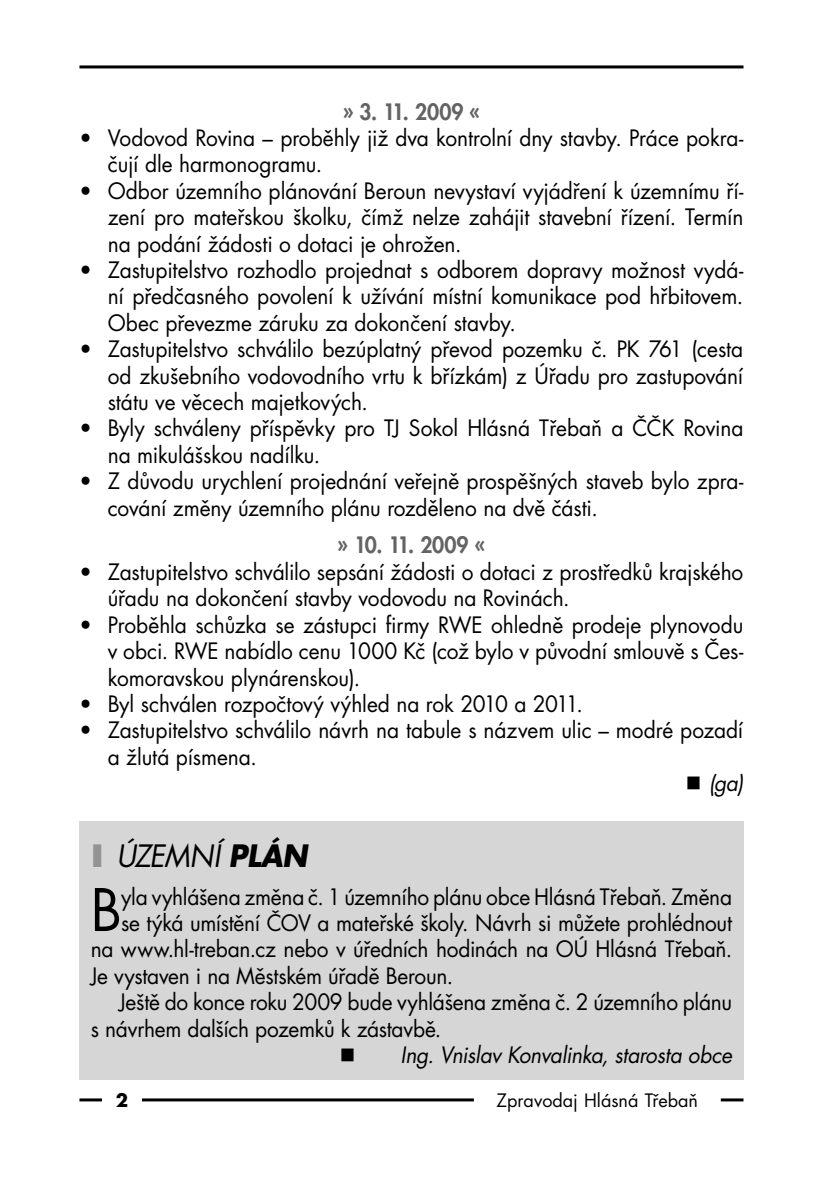
<style>
.page{position:relative;width:840px;height:1191px;background:#fff}
.page>*{position:absolute;margin:0;border:0;box-sizing:border-box;transform-origin:0 0}
.t1{font:57px "Futura CE";color:#000;scale:.95 1}
.t2{font:italic 30px "Futura CE";letter-spacing:-.03em;color:#000;scale:.95 1}
.t3{font:22px/26.4px "Futura CE";letter-spacing:-.01em;color:#000;scale:.95 1}
.t4{font:italic 22px "Futura CE";letter-spacing:-.015em;color:#000;scale:.95 1}
.t5{font:800 22px "Futura CE";letter-spacing:-.005em;color:#636363;scale:.95 1}
.t6{font:18px "Futura CE";color:#000}
.t7{font:700 18px "Futura CE";color:#000}
.s1{font-weight:700;font-style:normal;color:#939393}
.s2{font-weight:700}
</style>
<div class="page">
<hr style="left:79px;top:1098px;width:664px;height:3px;background:#000">
<hr style="left:79px;top:65px;width:664px;height:3px;background:#000">
<div style="left:473px;top:1086px;width:247px;height:32px;background:#fff"></div>
<div style="left:102px;top:1088px;width:40px;height:23px;background:#fff"></div>
<div style="left:79px;top:821px;width:664px;height:258px;background:#d6d6d6"></div>
<p class="t5" style="left:342px;top:97px;width:146px">» 3. 11. 2009 «</p>
<p class="t3" style="left:108px;top:125px;width:670px;text-indent:-28px">• Vodovod Rovina – proběhly již dva kontrolní dny stavby. Práce pokra&shy;čují dle harmonogramu.</p>
<p class="t3" style="left:108px;top:178px;width:670px;text-align:justify;text-indent:-28px">• Odbor územního plánování Beroun nevystaví vyjádření k územnímu ří&shy;zení pro mateřskou školku, čímž nelze zahájit stavební řízení. Termín na podání žádosti o dotaci je ohrožen.</p>
<p class="t3" style="left:108px;top:257px;width:670px;text-align:justify;text-indent:-28px">• Zastupitelstvo rozhodlo projednat s odborem dopravy možnost vydá&shy;ní předčasného povolení k užívání místní komunikace pod hřbitovem.<br>Obec převezme záruku za dokončení stavby.</p>
<p class="t3" style="left:108px;top:337px;width:670px;text-align:justify;text-indent:-28px">• Zastupitelstvo schválilo bezúplatný převod pozemku č. PK 761 (cesta od zkušebního vodovodního vrtu k břízkám) z Úřadu pro zastupování státu ve věcech majetkových.</p>
<p class="t3" style="left:108px;top:416px;width:670px;text-indent:-28px">• Byly schváleny příspěvky pro TJ Sokol Hlásná Třebaň a ČČK Rovina na mikulášskou nadílku.</p>
<p class="t3" style="left:108px;top:469px;width:670px;text-indent:-28px">• Z důvodu urychlení projednání veřejně prospěšných staveb bylo zpra&shy;cování změny územního plánu rozděleno na dvě části.</p>
<p class="t5" style="left:337px;top:531px;width:157px">» 10. 11. 2009 «</p>
<p class="t3" style="left:108px;top:559px;width:670px;text-indent:-28px">• Zastupitelstvo schválilo sepsání žádosti o dotaci z prostředků krajského úřadu na dokončení stavby vodovodu na Rovinách.</p>
<p class="t3" style="left:108px;top:612px;width:670px;text-align:justify;text-indent:-28px">• Proběhla schůzka se zástupci firmy RWE ohledně prodeje plynovodu v obci. RWE nabídlo cenu 1000 Kč (což bylo v původní smlouvě s Čes&shy;komoravskou plynárenskou).</p>
<p class="t3" style="left:79px;top:691px;width:531px">• Byl schválen rozpočtový výhled na rok 2010 a 2011.</p>
<p class="t3" style="left:108px;top:717px;width:670px;text-indent:-28px">• Zastupitelstvo schválilo návrh na tabule s názvem ulic – modré pozadí a žlutá písmena.</p>
<p class="t4" style="left:708px;top:770px;width:38px">(ga)</p>
<h2 class="t2" style="left:91px;top:838px;width:229px"><span class="s1">I</span> ÚZEMNÍ <span class="s2">PLÁN</span></h2>
<h1 class="t1" style="left:91px;top:876px;width:34px">B</h1>
<p class="t3" style="left:121px;top:884px;width:644px">yla vyhlášena změna č. 1 územního plánu obce Hlásná Třebaň. Změna</p>
<p class="t3" style="left:121px;top:910px;width:644px">se týká umístění ČOV a mateřské školy. Návrh si můžete prohlédnout</p>
<p class="t3" style="left:91px;top:937px;width:676px">na www.hl-treban.cz nebo v úředních hodinách na OÚ Hlásná Třebaň.</p>
<p class="t3" style="left:91px;top:963px;width:383px">Je vystaven i na Městském úřadě Beroun.</p>
<p class="t3" style="left:119px;top:989px;width:646px">Ještě do konce roku 2009 bude vyhlášena změna č. 2 územního plánu</p>
<p class="t3" style="left:91px;top:1016px;width:370px">s návrhem dalších pozemků k zástavbě.</p>
<p class="t4" style="left:400px;top:1042px;width:350px">Ing. Vnislav Konvalinka, starosta obce</p>
<p class="t7" style="left:116px;top:1089px;width:14px">2</p>
<p class="t6" style="left:496px;top:1089px;width:203px">Zpravodaj Hlásná Třebaň</p>
</div>
